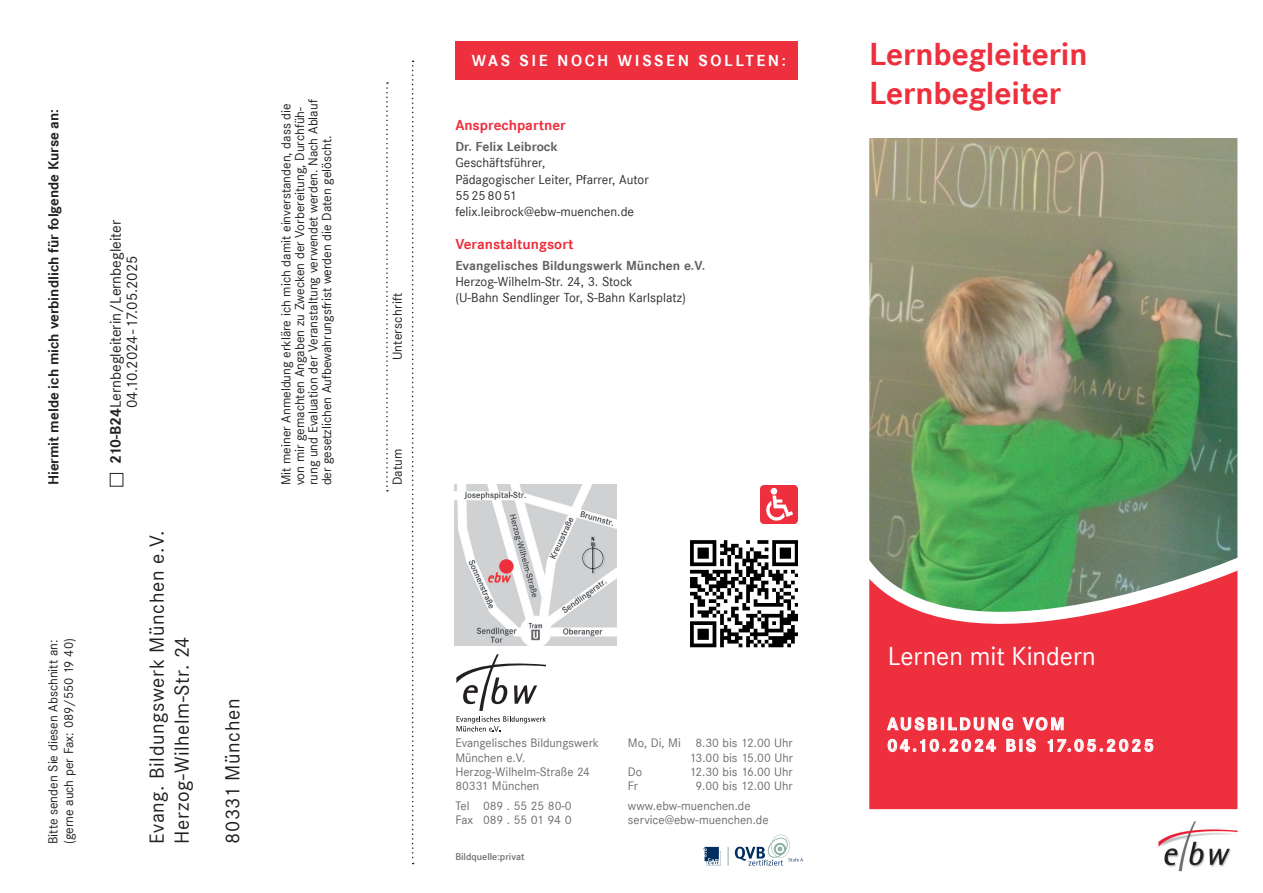
<style>
.page{position:relative;width:1263px;height:893px;background:#fff}
.page>*{position:absolute;margin:0;border:0;box-sizing:border-box;transform-origin:0 0}
.t1{font:700 33px/39.6px "Corporate S";color:#ee2f3e}
.t2{font:27px "Corporate S";color:#fff}
.t3{font:21px/25.2px "Corporate S";letter-spacing:.03em;color:#231f20}
.t4{font:700 18px/21.6px "Corporate S";letter-spacing:.13em;color:#fff}
.t5{font:700 16.5px "Corporate S";letter-spacing:.16em;color:#fff}
.t6{font:15.75px/16.5px "Corporate S";color:#231f20}
.t7{font:700 15px "Corporate S";color:#231f20}
.t8{font:700 15px "Corporate S";color:#ee2f3e}
.t9{font:13.5px/13.5px "Corporate S";color:#231f20}
.t10{font:13.5px/16.2px "Corporate S";color:#312f30}
.t11{font:700 13.5px "Corporate S";color:#616164}
.t12{font:13.5px "Corporate S";letter-spacing:.02em;color:#231f20}
.t13{font:12.75px/14.2px "Corporate S";color:#6c6d70}
.t14{font:600 10.2px "Corporate S";color:#6c6d70}
.s1{font-weight:700}
</style>
<div class="page">
<img style="left:869px;top:138px;width:369px;height:672px">
<svg style="left:412px;top:61px;width:2px;height:803px"></svg>
<div style="left:455px;top:41px;width:343px;height:39px;background:#ee2f3e"></div>
<svg style="left:386px;top:82px;width:2px;height:409px"></svg>
<div style="left:110px;top:473px;width:13px;height:14px;border:1px solid #231f20"></div>
<svg style="left:887px;top:717px;width:126px;height:14px;background:#f3717b"></svg>
<svg style="left:1022px;top:717px;width:42px;height:14px"></svg>
<svg style="left:887px;top:739px;width:109px;height:13px"></svg>
<svg style="left:1006px;top:738px;width:30px;height:14px"></svg>
<svg style="left:1047px;top:739px;width:107px;height:13px"></svg>
<img style="left:690px;top:540px;width:108px;height:107px">
<img style="left:454px;top:485px;width:163px;height:161px">
<div style="left:499px;top:559px;width:15px;height:15px;background:#ee2f3e;border-radius:50%"></div>
<img style="left:760px;top:486px;width:38px;height:37px">
<svg style="left:456px;top:654px;width:90px;height:78px"></svg>
<svg style="left:703px;top:847px;width:18px;height:18px"></svg>
<svg style="left:728px;top:847px;width:1px;height:18px"></svg>
<svg style="left:735px;top:834px;width:68px;height:31px"></svg>
<img style="left:1158px;top:821px;width:80px;height:51px">
<p class="t7" style="left:45px;top:485px;width:378px;rotate:-90deg">H iermit melde ich mich verbindlich für folgende Kurse an:</p>
<p class="t9" style="left:45px;top:844px;width:207px;line-height:15.8px;rotate:-90deg">Bitte senden Sie diesen Abschnitt an: (gerne auch per Fax: 089/550 19 40)</p>
<p class="t6" style="left:107px;top:408px;width:189px;text-indent:-56px;rotate:-90deg"><span class="s1">210-B24</span>Lernbegleiterin/Lernbegleiter<br>04.10.2024-17.05.2025</p>
<h3 class="t3" style="left:144px;top:844px;width:315px;rotate:-90deg">Evang. Bildungswerk München e.V.<br>Herzog-Wilhelm-Str. 24</h3>
<h3 class="t3" style="left:220px;top:844px;width:147px;rotate:-90deg">80331 München</h3>
<p class="t9" style="left:279px;top:485px;width:387px;rotate:-90deg">Mit meiner Anmeldung erkläre ich mich damit einverstanden, dass die von mir gemachten Angaben zu Zwecken der Vorbereitung, Durchfüh&shy;rung und Evaluation der Veranstaltung verwendet werden. Nach Ablauf der gesetzlichen Aufbewahrungsfrist werden die Daten gelöscht.</p>
<p class="t12" style="left:390px;top:360px;width:70px;rotate:-90deg">Unterschrift</p>
<p class="t9" style="left:391px;top:485px;width:39px;rotate:-90deg">Datum</p>
<p class="t5" style="left:472px;top:51px;width:316px">was sie noch wissen sollten:</p>
<p class="t8" style="left:455px;top:117px;width:112px">Ansprechpartner</p>
<p class="t11" style="left:455px;top:139px;width:104px">Dr. Felix Leibrock</p>
<p class="t10" style="left:455px;top:155px;width:195px">Geschäftsführer,<br>Pädagogischer Leiter, Pfarrer, Autor<br>55258051 felix.leibrock@ebw-muenchen.de</p>
<p class="t8" style="left:455px;top:235px;width:120px">Veranstaltungsort</p>
<p class="t11" style="left:455px;top:258px;width:251px">Evangelisches Bildungswerk München e.V.</p>
<p class="t10" style="left:455px;top:274px;width:232px">Herzog-Wilhelm-Str. 24, 3. Stock<br>(U-Bahn Sendlinger Tor, S-Bahn Karlsplatz)</p>
<p class="t13" style="left:455px;top:736px;width:145px">Evangelisches Bildungswerk<br>München e.V.<br>Herzog-Wilhelm-Straße 24<br>80331 München</p>
<p class="t13" style="left:455px;top:799px;width:118px">Tel 089 . 55 25 80-0<br>Fax 089 . 55 01 94 0</p>
<p class="t14" style="left:455px;top:851px;width:71px">Bildquelle:privat</p>
<p class="t13" style="left:628px;top:736px;width:166px">Mo, Di, Mi 8.30 bis 12.00 Uhr</p>
<p class="t13" style="left:689px;top:750px;width:105px">13.00 bis 15.00 Uhr</p>
<p class="t13" style="left:628px;top:765px;width:16px">Do</p>
<p class="t13" style="left:689px;top:765px;width:105px">12.30 bis 16.00 Uhr</p>
<p class="t13" style="left:628px;top:779px;width:12px">Fr</p>
<p class="t13" style="left:628px;top:776px;width:166px;line-height:20.2px;text-indent:67px">9.00 bis 12.00 Uhr www.ebw-muenchen.de</p>
<p class="t13" style="left:628px;top:813px;width:142px">service@ebw-muenchen.de</p>
<h1 class="t1" style="left:869px;top:35px;width:220px">Lernbegleiterin<br>Lernbegleiter</h1>
<h2 class="t2" style="left:888px;top:641px;width:210px">Lernen mit Kindern</h2>
<h3 class="t4" style="left:887px;top:713px;width:268px">Ausbildung vom<br>04.10.2024 bis 17.05.2025</h3>
</div>
